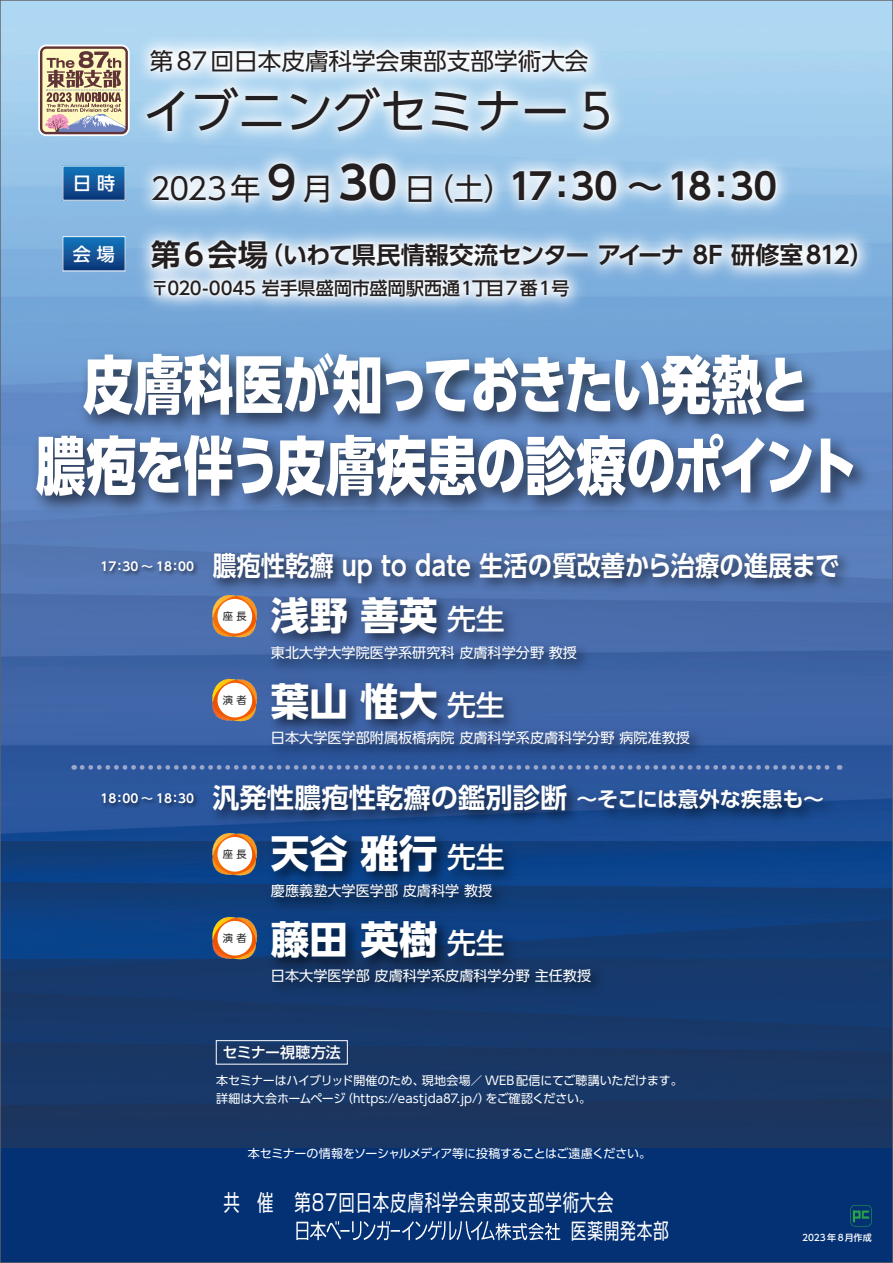
<style>
.page{position:relative;width:893px;height:1263px;background:#fff}
.page>*{position:absolute;margin:0;border:0;box-sizing:border-box;transform-origin:0 0}
.t1{font:800 63.3px/81px "UD Shin Go Pro";letter-spacing:-.03em;color:#fff;text-align:center;scale:.79 1}
.t2{font:47.25px "UD Shin Go Pro";color:#231f20}
.t3{font:700 45px "UD Shin Go Pro De";color:#231f20}
.t4{font:500 45px "UD Shin Go Pro";color:#231f20}
.t5{font:700 38.4px "UD Shin Go Pro";color:#fff}
.t6{font:700 36px "UD Shin Go Pro De";letter-spacing:-.045em;color:#231f20}
.t7{font:30px "UD Shin Go Pro";color:#231f20}
.t8{font:700 30px "UD Shin Go Pro De";color:#231f20}
.t9{font:500 28.8px "UD Shin Go Pro";color:#fff}
.t10{font:700 27.3px "UD Shin Go Pro De";color:#fff;scale:.89 1}
.t11{font:700 27.3px "UD Shin Go Pro De";color:#fff}
.t12{font:700 24px "UD Shin Go Pro De";letter-spacing:-.015em;color:#231f20}
.t13{font:23.7px "UD Shin Go Pro";color:#231f20}
.t14{font:22.5px "Shin Go Pro";letter-spacing:.05em;color:#fff;scale:.73 1}
.t15{font:21.45px "Shin Go Pro";letter-spacing:.05em;color:#fff;scale:.73 1}
.t16{font:700 21px "UD Shin Go Pro De";letter-spacing:-.005em;color:#fff}
.t17{font:500 18px "UD Shin Go Pro";letter-spacing:-.005em;color:#231f20}
.t18{font:500 18px "UD Shin Go Pro";color:#fff}
.t19{font:500 15px "UD Shin Go Pro";letter-spacing:-.015em;color:#fff}
.t20{font:14.1px "UD Shin Go Pro";color:#fff}
.t21{font:700 12.15px "UD Shin Go Pro De";color:#fff}
.t22{font:12px "UD Shin Go Pro";letter-spacing:-.02em;color:#fff}
.t23{font:12px "UD Shin Go Pro";letter-spacing:.005em;color:#fff}
.t24{font:12px "UD Shin Go Pro";color:#fff}
.t25{font:10.2px "UD Shin Go Pro";letter-spacing:.335em;color:#231f20}
.t26{font:500 9px "UD Shin Go Pro";letter-spacing:.02em;color:#fff}
</style>
<div class="page">
<img style="left:2px;top:2px;width:889px;height:1146px">
<div style="left:0;top:1148px;width:893px;height:115px;background:#043174"></div>
<svg style="left:850px;top:1205px;width:22px;height:21px"></svg>
<svg style="left:296px;top:1221px;width:264px;height:19px"></svg>
<img style="left:24px;top:341px;width:859px;height:199px">
<img style="left:130px;top:141px;width:669px;height:77px">
<img style="left:147px;top:157px;width:635px;height:61px">
<svg style="left:65px;top:168px;width:58px;height:30px;background:#159"></svg>
<img style="left:129px;top:218px;width:752px;height:103px">
<img style="left:147px;top:236px;width:719px;height:70px">
<svg style="left:65px;top:239px;width:58px;height:30px;background:#159"></svg>
<img style="left:262px;top:683px;width:262px;height:38px">
<svg style="left:211px;top:678px;width:47px;height:44px"></svg>
<img style="left:262px;top:721px;width:448px;height:44px">
<img style="left:204px;top:544px;width:654px;height:61px">
<img style="left:97px;top:557px;width:105px;height:26px">
<img style="left:262px;top:587px;width:262px;height:50px">
<img style="left:262px;top:637px;width:335px;height:46px">
<svg style="left:211px;top:594px;width:47px;height:44px"></svg>
<img style="left:262px;top:911px;width:262px;height:48px">
<svg style="left:211px;top:916px;width:47px;height:44px"></svg>
<img style="left:262px;top:959px;width:349px;height:47px">
<img style="left:262px;top:839px;width:262px;height:64px">
<img style="left:262px;top:875px;width:250px;height:46px">
<svg style="left:211px;top:839px;width:47px;height:37px"></svg>
<img style="left:204px;top:775px;width:639px;height:64px">
<img style="left:97px;top:789px;width:105px;height:26px">
<img style="left:124px;top:27px;width:508px;height:139px">
<img style="left:139px;top:45px;width:477px;height:106px">
<div style="left:216px;top:1040px;width:132px;height:24px;border:1px solid #fff"></div>
<div style="left:38px;top:45px;width:92px;height:91px;background:linear-gradient(to bottom,#fff,#fdfeff);border-radius:8px"></div>
<svg style="left:40px;top:46px;width:88px;height:88px;background:#bba892"></svg>
<svg style="left:82px;top:765px;width:758px;height:5px;background:#5875ad"></svg>
<p class="t18" style="left:73px;top:169px;width:43px">日時</p>
<p class="t18" style="left:73px;top:240px;width:43px">会場</p>
<h3 class="t13" style="left:150px;top:41px;width:440px">第87回日本皮膚科学会東部支部学術大会</h3>
<h2 class="t2" style="left:144px;top:73px;width:470px">イブニングセミナー 5</h2>
<h3 class="t7" style="left:151px;top:165px;width:111px">2023 年</h3>
<h3 class="t4" style="left:267px;top:147px;width:31px">9</h3>
<h3 class="t7" style="left:303px;top:165px;width:31px">月</h3>
<h3 class="t3" style="left:339px;top:147px;width:61px">30</h3>
<h3 class="t7" style="left:405px;top:165px;width:31px">日</h3>
<h3 class="t7" style="left:424px;top:165px;width:91px">（土(</h3>
<h3 class="t6" style="left:509px;top:157px;width:270px">17：30 ~ 18：30</h3>
<h3 class="t8" style="left:151px;top:231px;width:119px">第6会場</h3>
<p class="t17" style="left:151px;top:273px;width:420px">〒020-0045 岩手県盛岡市盛岡駅西通1丁目7番1号</p>
<h3 class="t12" style="left:259px;top:236px;width:616px">（いわて県民情報交流センターアイーナ 8F 研修室812(</h3>
<h1 class="t1" style="left:36px;top:343px;width:1042px">皮膚科医が知っておきたい発熱と<br>膿疱を伴う皮膚疾患の診療のポイント</h1>
<p class="t21" style="left:100px;top:557px;width:95px">17：30 ～ 18：00</p>
<p class="t21" style="left:100px;top:789px;width:95px">18：00 ～ 18：30</p>
<h3 class="t10" style="left:212px;top:543px;width:706px">膿疱性乾癬 up to date 生活の質改善から治療の進展まで</h3>
<p class="t25" style="left:223px;top:608px;width:25px">座長</p>
<p class="t25" style="left:223px;top:692px;width:25px">演者</p>
<h3 class="t5" style="left:271px;top:584px;width:168px">浅野善英</h3>
<p class="t20" style="left:271px;top:641px;width:308px">東北大学大学院医学系研究科皮膚科学分野教授</p>
<h3 class="t9" style="left:447px;top:596px;width:59px">先生</h3>
<h3 class="t5" style="left:271px;top:670px;width:168px">葉山惟大</h3>
<h3 class="t9" style="left:447px;top:682px;width:59px">先生</h3>
<p class="t20" style="left:271px;top:726px;width:421px">日本大学医学部附属板橋病院皮膚科学系皮膚科学分野病院准教授</p>
<h3 class="t11" style="left:212px;top:776px;width:357px">汎発性膿疱性乾癬の鑑別診断</h3>
<p class="t25" style="left:223px;top:846px;width:25px">座長</p>
<p class="t25" style="left:223px;top:930px;width:25px">演者</p>
<h3 class="t5" style="left:271px;top:822px;width:168px">天谷雅行</h3>
<p class="t20" style="left:271px;top:879px;width:223px">慶應義塾大学医学部皮膚科学教授</p>
<h3 class="t9" style="left:447px;top:834px;width:59px">先生</h3>
<h3 class="t5" style="left:271px;top:908px;width:168px">藤田英樹</h3>
<h3 class="t9" style="left:447px;top:920px;width:59px">先生</h3>
<h3 class="t16" style="left:576px;top:782px;width:249px">～そこには意外な疾患も~</h3>
<p class="t20" style="left:271px;top:964px;width:322px">日本大学医学部皮膚科学系皮膚科学分野主任教授</p>
<p class="t19" style="left:223px;top:1040px;width:120px">セミナー視聴方法</p>
<p class="t22" style="left:216px;top:1070px;width:210px">本セミナーはハイブリッド開催のため、</p>
<p class="t24" style="left:422px;top:1070px;width:262px">現地会場／ WEB 配信にてご聴講いただけます。</p>
<p class="t22" style="left:486px;top:1088px;width:107px">をご確認ください。</p>
<p class="t22" style="left:216px;top:1088px;width:131px">詳細は大会ホームページ</p>
<p class="t23" style="left:341px;top:1088px;width:151px">（https://eastjda87.jp ）/</p>
<p class="t22" style="left:248px;top:1144px;width:405px">本セミナーの情報をソーシャルメディア等に投稿することはご遠慮ください。</p>
<h3 class="t14" style="left:223px;top:1184px;width:24px">共</h3>
<h3 class="t14" style="left:257px;top:1184px;width:24px">催</h3>
<h3 class="t14" style="left:295px;top:1184px;width:438px">第87回日本皮膚科学会東部支部学術大会</h3>
<h3 class="t15" style="left:571px;top:1213px;width:136px">医薬開発本部</h3>
<p class="t26" style="left:802px;top:1230px;width:71px">2023年8月作成</p>
</div>
